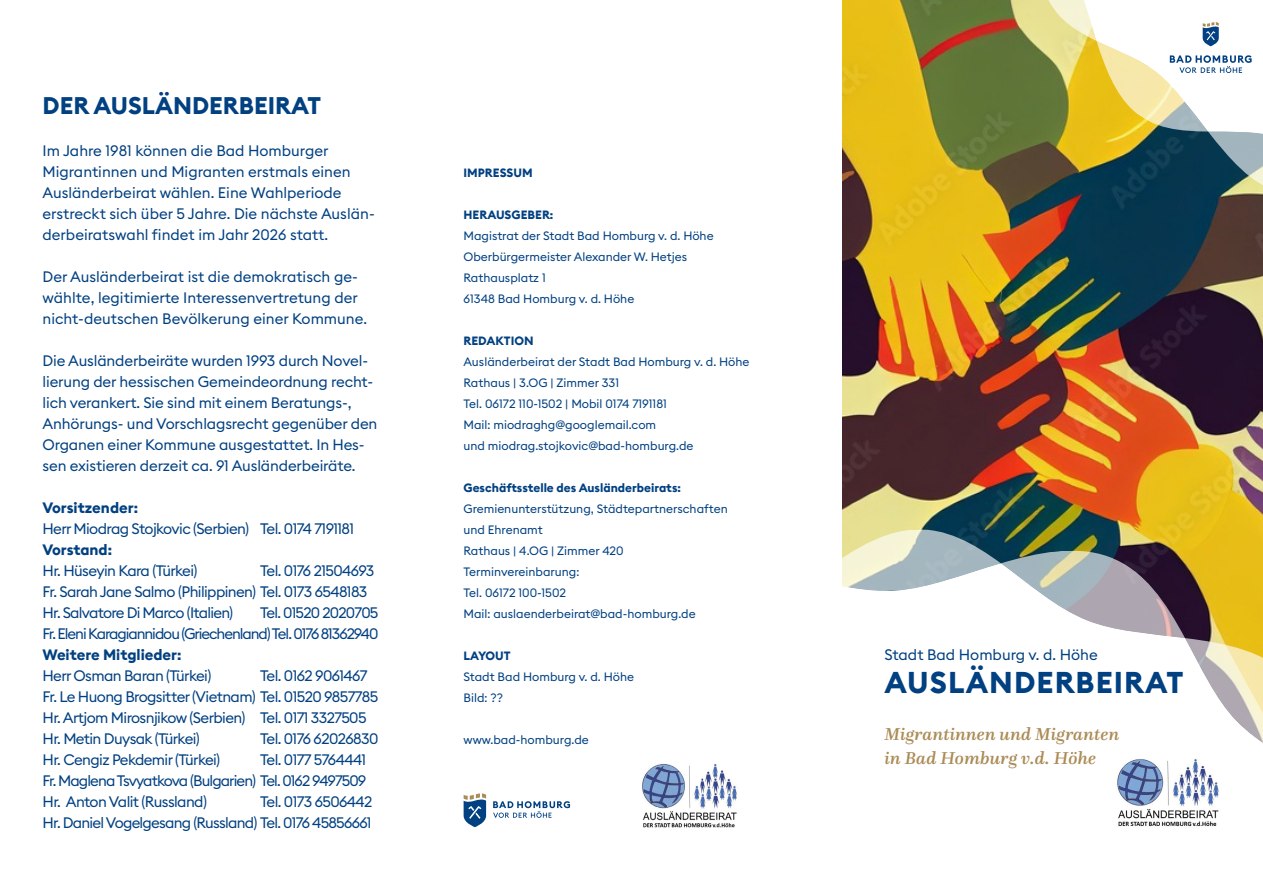
<style>
.page{position:relative;width:1263px;height:893px;background:#fff}
.page>*{position:absolute;margin:0;border:0;box-sizing:border-box;transform-origin:0 0}
._01_Bold_28pt{font:700 30px "Euclid Square";letter-spacing:.035em;color:#014081}
._03_Subline_Bold_10{font:700 24px "Euclid Square";color:#014081}
._01_Headline_Medium{font:italic 500 18px "Questa";letter-spacing:.01em;color:#ab8c57}
._03_Fließtext_Regula{font:15px "Euclid Square";letter-spacing:-.04em;color:#014081}
._03_Fließtext_Regula-2{font:15px/21px "Euclid Square";color:#014081}
._03_Fließtext_Regula-3{font:15px/21px "Euclid Square";letter-spacing:-.02em;color:#014081}
._03_Fließtext_Regula-4{font:15px "Euclid Square";letter-spacing:-.05em;color:#014081}
._03_Fließtext_Regula-5{font:15px "Euclid Square";letter-spacing:-.07em;color:#014081}
._03_Fließtext_Regula-6{font:15px "Euclid Square";letter-spacing:-.06em;color:#014081}
._03_Fließtext_Regula-7{font:700 15px "Euclid Square";color:#014081}
.t1{font:12px/21px "Euclid Square";color:#014081}
.t2{font:700 12px "Euclid Square";color:#014081}
.s1{font-weight:700}
</style>
<div class="page">
<img style="left:842px;top:0;width:421px;height:527px">
<svg style="left:1021px;top:0;width:242px;height:189px"></svg>
<svg style="left:464px;top:527px;width:799px;height:300px"></svg>
<img style="left:1115px;top:759px;width:106px;height:68px">
<img style="left:640px;top:764px;width:100px;height:64px">
<p class="_03_Subline_Bold_10" style="left:43px;top:90px;width:280px">DER AUSLÄNDERBEIRAT</p>
<p class="_03_Fließtext_Regula-2" style="left:43px;top:140px;width:334px">Im Jahre 1981 können die Bad Homburger Migrantinnen und Migranten erstmals einen Ausländerbeirat wählen. Eine Wahlperiode erstreckt sich über 5 Jahre. Die nächste Auslän&shy;derbeiratswahl findet im Jahr 2026 statt.</p>
<p class="_03_Fließtext_Regula-2" style="left:43px;top:266px;width:326px">Der Ausländerbeirat ist die demokratisch ge&shy;wählte, legitimierte Interessenvertretung der nicht-deutschen Bevölkerung einer Kommune.</p>
<p class="_03_Fließtext_Regula-3" style="left:43px;top:350px;width:336px">Die Ausländerbeiräte wurden 1993 durch Novel&shy;lierung der hessischen Gemeindeordnung recht&shy;lich verankert. Sie sind mit einem Beratungs-, Anhörungs- und Vorschlagsrecht gegenüber den Organen einer Kommune ausgestattet. In Hes&shy;sen existieren derzeit ca. 91 Ausländerbeiräte.</p>
<p class="_03_Fließtext_Regula-7" style="left:43px;top:498px;width:97px">Vorsitzender:</p>
<p class="_03_Fließtext_Regula" style="left:43px;top:519px;width:313px">Herr Miodrag Stojkovic (Serbien) Tel. 0174 7191181</p>
<p class="_03_Fließtext_Regula-7" style="left:43px;top:540px;width:71px">Vorstand:</p>
<p class="_03_Fließtext_Regula" style="left:43px;top:561px;width:156px">Hr. Hüseyin Kara (Türkei)</p>
<p class="_03_Fließtext_Regula" style="left:260px;top:561px;width:116px">Tel. 0176 21504693</p>
<p class="_03_Fließtext_Regula" style="left:43px;top:582px;width:326px">Fr. Sarah Jane Salmo (Philippinen) Tel. 0173 6548183</p>
<p class="_03_Fließtext_Regula-4" style="left:43px;top:603px;width:192px">Hr. Salvatore Di Marco (Italien)</p>
<p class="_03_Fließtext_Regula-4" style="left:260px;top:603px;width:120px">Tel. 01520 2020705</p>
<p class="_03_Fließtext_Regula-5" style="left:43px;top:624px;width:337px">Fr. Eleni Karagiannidou (Griechenland) Tel. 0176 81362940</p>
<p class="_03_Fließtext_Regula-7" style="left:43px;top:645px;width:141px">Weitere Mitglieder:</p>
<p class="_03_Fließtext_Regula" style="left:43px;top:666px;width:170px">Herr Osman Baran (Türkei)</p>
<p class="_03_Fließtext_Regula" style="left:260px;top:666px;width:109px">Tel. 0162 9061467</p>
<p class="_03_Fließtext_Regula" style="left:43px;top:687px;width:337px">Fr. Le Huong Brogsitter (Vietnam) Tel. 01520 9857785</p>
<p class="_03_Fließtext_Regula" style="left:43px;top:708px;width:326px">Hr. Artjom Mirosnjikow (Serbien) Tel. 0171 3327505</p>
<p class="_03_Fließtext_Regula" style="left:43px;top:729px;width:159px">Hr. Metin Duysak (Türkei)</p>
<p class="_03_Fließtext_Regula" style="left:260px;top:729px;width:120px">Tel. 0176 62026830</p>
<p class="_03_Fließtext_Regula" style="left:43px;top:750px;width:179px">Hr. Cengiz Pekdemir (Türkei)</p>
<p class="_03_Fließtext_Regula" style="left:260px;top:750px;width:108px">Tel. 0177 5764441</p>
<p class="_03_Fließtext_Regula-6" style="left:43px;top:771px;width:325px">Fr. Maglena Tsvyatkova (Bulgarien) Tel. 0162 9497509</p>
<p class="_03_Fließtext_Regula" style="left:43px;top:792px;width:166px">Hr. Anton Valit (Russland)</p>
<p class="_03_Fließtext_Regula" style="left:260px;top:792px;width:114px">Tel. 0173 6506442</p>
<p class="_03_Fließtext_Regula-4" style="left:43px;top:813px;width:331px">Hr. Daniel Vogelgesang (Russland) Tel. 0176 45856661</p>
<p class="t2" style="left:463px;top:165px;width:71px">IMPRESSUM</p>
<p class="t1" style="left:463px;top:204px;width:252px"><span class="s1">HERAUSGEBER:<br></span>Magistrat der Stadt Bad Homburg v. d. Höhe<br>Oberbürgermeister Alexander W. Hetjes</p>
<p class="t1" style="left:463px;top:267px;width:172px">Rathausplatz 1<br>61348 Bad Homburg v. d. Höhe</p>
<p class="t1" style="left:463px;top:330px;width:287px"><span class="s1">REDAKTION<br></span>Ausländerbeirat der Stadt Bad Homburg v. d. Höhe</p>
<p class="t1" style="left:463px;top:372px;width:157px">Rathaus | 3.OG | Zimmer 331</p>
<p class="t1" style="left:463px;top:393px;width:205px">Tel. 06172 110-1502 | Mobil 0174 7191181</p>
<p class="t1" style="left:463px;top:414px;width:194px">Mail: miodraghg@googlemail.com</p>
<p class="t1" style="left:463px;top:435px;width:232px">und miodrag.stojkovic@bad-homburg.de</p>
<p class="t2" style="left:463px;top:480px;width:219px">Geschäftsstelle des Ausländerbeirats:</p>
<p class="t1" style="left:463px;top:498px;width:266px">Gremienunterstützung, Städtepartnerschaften</p>
<p class="t1" style="left:463px;top:519px;width:81px">und Ehrenamt</p>
<p class="t1" style="left:463px;top:540px;width:162px">Rathaus | 4.OG | Zimmer 420</p>
<p class="t1" style="left:463px;top:561px;width:117px">Terminvereinbarung:</p>
<p class="t1" style="left:463px;top:582px;width:104px">Tel. 06172 100-1502</p>
<p class="t1" style="left:463px;top:603px;width:234px">Mail: auslaenderbeirat@bad-homburg.de</p>
<p class="t1" style="left:463px;top:645px;width:172px"><span class="s1">LAYOUT<br></span>Stadt Bad Homburg v. d. Höhe<br>Bild: ??</p>
<p class="t1" style="left:463px;top:729px;width:127px">www.bad-homburg.de</p>
<p class="_01_Headline_Medium" style="left:884px;top:723px;width:236px">Migrantinnen und Migranten</p>
<p class="_01_Headline_Medium" style="left:884px;top:747px;width:213px">in Bad Homburg v.d. Höhe</p>
<p class="_03_Fließtext_Regula-2" style="left:884px;top:644px;width:215px">Stadt Bad Homburg v. d. Höhe</p>
<p class="_01_Bold_28pt" style="left:884px;top:663px;width:301px">AUSLÄNDERBEIRAT</p>
</div>
